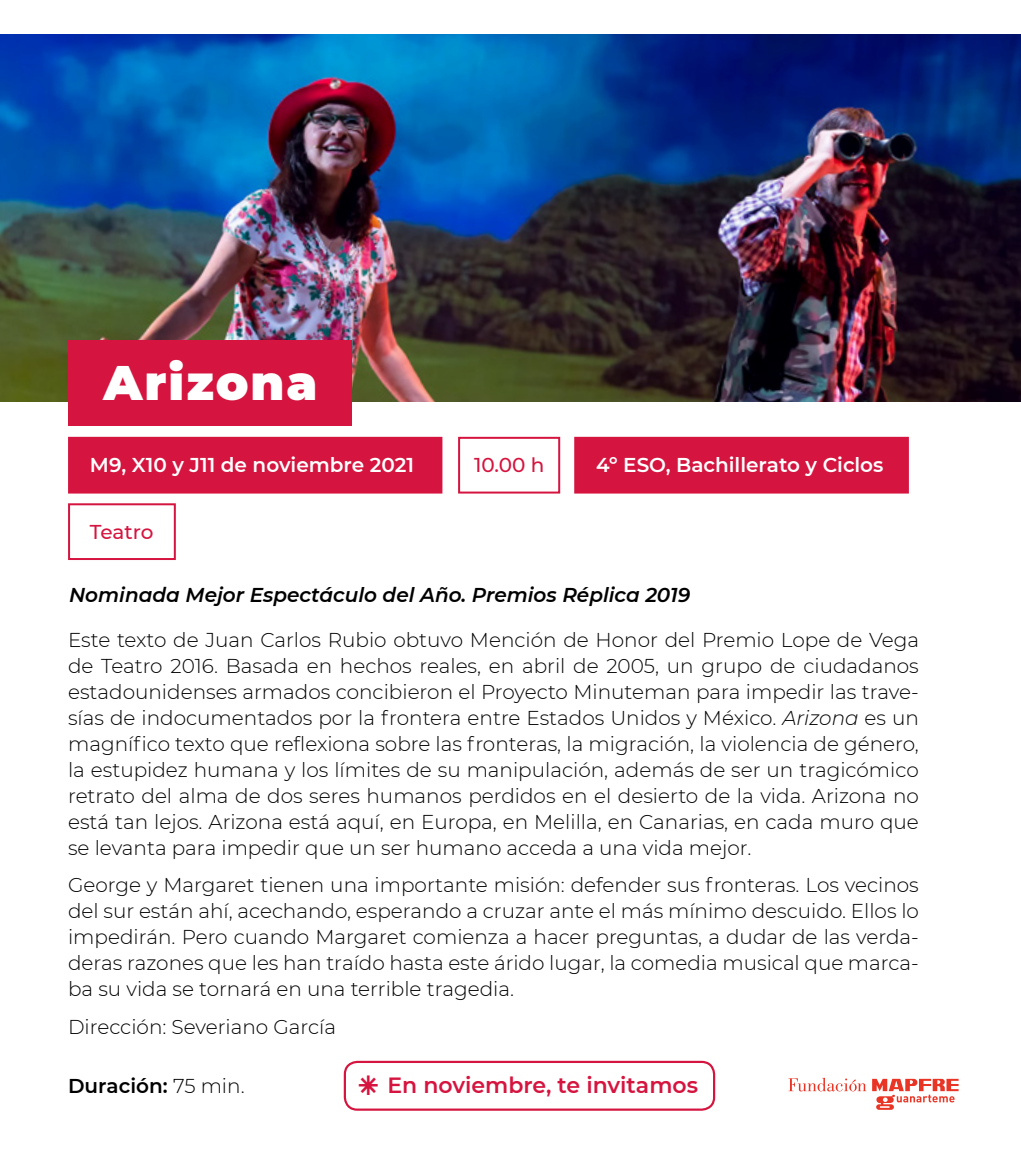
<style>
.page{position:relative;width:1021px;height:1163px;background:#fff}
.page>*{position:absolute;margin:0;border:0;box-sizing:border-box;transform-origin:0 0}
.t1{font:900 48.4px "Montserrat";letter-spacing:.04em;color:#fff}
.t2{font:600 22px "Montserrat";color:#d5143f}
.t3{font:300 20px/26px "Montserrat";color:#000;text-align:justify}
.t4{font:600 20px "Montserrat";color:#fff}
.t5{font:italic 600 20px "Montserrat";color:#000}
.t6{font:600 20px "Montserrat";color:#000}
.t7{font:500 20px "Montserrat";color:#d5143f}
.s1{font-style:italic}
.s2{font-weight:300}
</style>
<div class="page">
<img style="left:0;top:34px;width:1020px;height:368px">
<svg style="left:788px;top:1077px;width:78px;height:14px"></svg>
<svg style="left:872px;top:1078px;width:86px;height:31px"></svg>
<div style="left:68px;top:340px;width:283px;height:85px;background:#d5143f"></div>
<div style="left:68px;top:437px;width:374px;height:56px;background:#d5143f"></div>
<div style="left:458px;top:437px;width:102px;height:56px;background:#fff;border:2px solid #d5143f"></div>
<div style="left:574px;top:437px;width:334px;height:56px;background:#d5143f"></div>
<div style="left:68px;top:503px;width:108px;height:57px;background:#fff;border:2px solid #d5143f"></div>
<div style="left:344px;top:1060px;width:371px;height:50px;border:2px solid #d5143f;border-radius:12px"></div>
<h1 class="t1" style="left:104px;top:347px;width:215px">Arizona</h1>
<p class="t4" style="left:90px;top:451px;width:325px">M9, X10 y J11 de noviembre 2021</p>
<p class="t7" style="left:474px;top:451px;width:72px">10.00 h</p>
<p class="t4" style="left:596px;top:451px;width:289px">4º ESO, Bachillerato y Ciclos</p>
<p class="t7" style="left:90px;top:517px;width:65px">Teatro</p>
<p class="t5" style="left:69px;top:581px;width:623px">Nominada Mejor Espectáculo del Año. Premios Réplica 2019</p>
<p class="t3" style="left:68px;top:625px;width:852px">Este texto de Juan Carlos Rubio obtuvo Mención de Honor del Premio Lope de Vega de Teatro 2016. Basada en hechos reales, en abril de 2005, un grupo de ciudadanos estadounidenses armados concibieron el Proyecto Minuteman para impedir las trave&shy;sías de indocumentados por la frontera entre Estados Unidos y México. <span class="s1">Arizona</span> es un magnífico texto que reflexiona sobre las fronteras, la migración, la violencia de género, la estupidez humana y los límites de su manipulación, además de ser un tragicómico retrato del alma de dos seres humanos perdidos en el desierto de la vida. Arizona no está tan lejos. Arizona está aquí, en Europa, en Melilla, en Canarias, en cada muro que se levanta para impedir que un ser humano acceda a una vida mejor.</p>
<p class="t3" style="left:68px;top:871px;width:852px">George y Margaret tienen una importante misión: defender sus fronteras. Los vecinos del sur están ahí, acechando, esperando a cruzar ante el más mínimo descuido. Ellos lo impedirán. Pero cuando Margaret comienza a hacer preguntas, a dudar de las verda&shy;deras razones que les han traído hasta este árido lugar, la comedia musical que marca&shy;ba su vida se tornará en una terrible tragedia.</p>
<p class="t3" style="left:68px;top:1012px;width:269px">Dirección: Severiano García</p>
<p class="t6" style="left:68px;top:1071px;width:178px">Duración: <span class="s2">75 min.</span></p>
<p class="t2" style="left:387px;top:1069px;width:312px">En noviembre, te invitamos</p>
</div>
